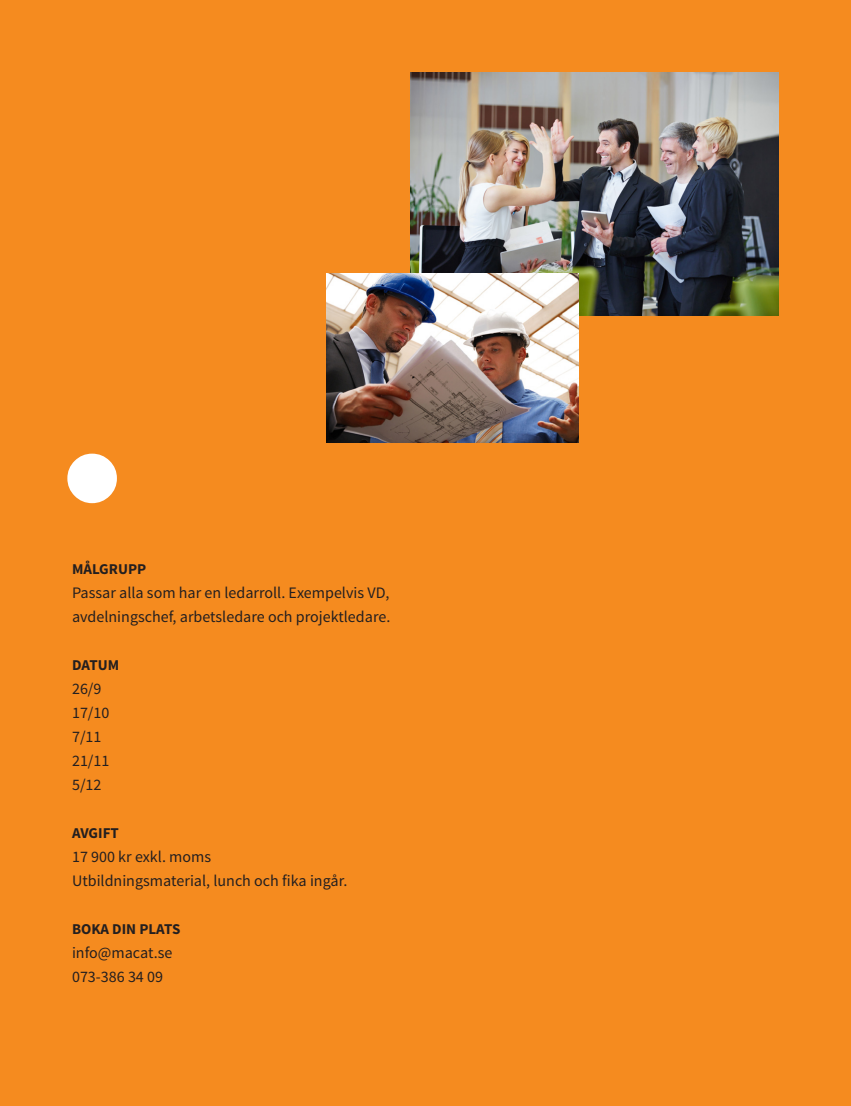
<style>
.page{position:relative;width:851px;height:1106px;background:#fff}
.page>*{position:absolute;margin:0;border:0;box-sizing:border-box;transform-origin:0 0}
.t1{font:200px "Arial";color:#fff}
.t2{font:16px "Source Sans Pro";color:#231f20}
.t3{font:700 15px "Source Sans Pro";color:#231f20}
</style>
<div class="page">
<div style="left:0;top:0;width:850px;height:1106px;background:#f58b1f"></div>
<img style="left:410px;top:72px;width:368px;height:244px">
<img style="left:326px;top:274px;width:252px;height:168px">
<p class="t1" style="left:57px;top:347px;width:72px">•</p>
<p class="t3" style="left:72px;top:559px;width:76px">MÅLGRUPP</p>
<p class="t2" style="left:72px;top:582px;width:319px">Passar alla som har en ledarroll. Exempelvis VD,</p>
<p class="t2" style="left:72px;top:606px;width:320px">avdelningschef, arbetsledare och projektledare.</p>
<p class="t3" style="left:72px;top:655px;width:49px">DATUM</p>
<p class="t2" style="left:72px;top:678px;width:31px">26/9</p>
<p class="t2" style="left:72px;top:702px;width:39px">17/10</p>
<p class="t2" style="left:72px;top:726px;width:31px">7/11</p>
<p class="t2" style="left:72px;top:750px;width:39px">21/11</p>
<p class="t2" style="left:72px;top:774px;width:31px">5/12</p>
<p class="t3" style="left:72px;top:823px;width:48px">AVGIFT</p>
<p class="t2" style="left:72px;top:846px;width:141px">17 900 kr exkl. moms</p>
<p class="t2" style="left:72px;top:870px;width:277px">Utbildningsmaterial, lunch och fika ingår.</p>
<p class="t3" style="left:72px;top:919px;width:110px">BOKA DIN PLATS</p>
<p class="t2" style="left:72px;top:942px;width:102px">info@macat.se</p>
<p class="t2" style="left:72px;top:966px;width:92px">073-386 34 09</p>
</div>
